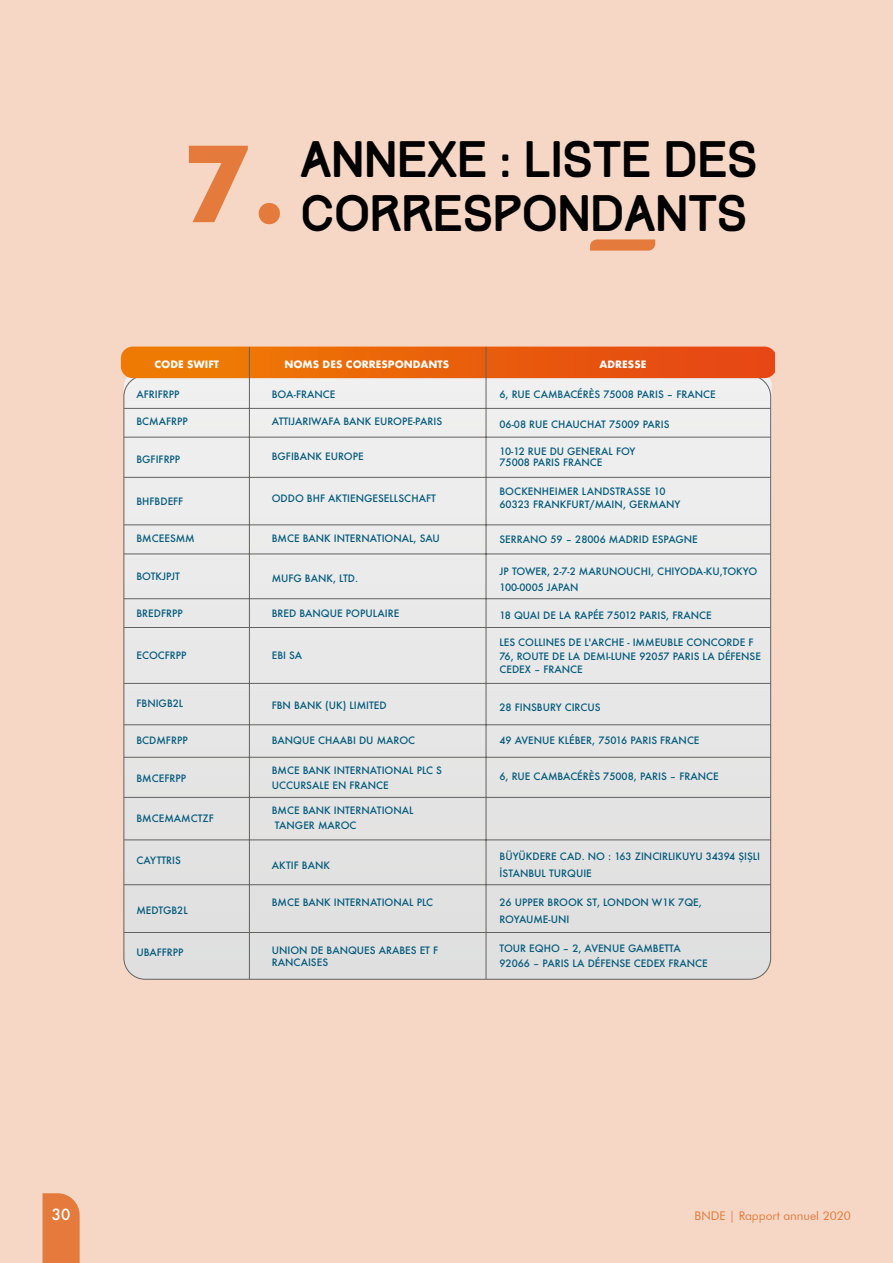
<style>
.page{position:relative;width:893px;height:1263px;background:#f6d7c5}
.page>*{position:absolute;margin:0;border:0;box-sizing:border-box;transform-origin:0 0}
.t1{font:700 108px "Futura BT";color:#e47b3d}
.t2{font:45px "Track";color:#000}
.t3{font:500 15px "Futura";color:#fff}
.t4{font:12px "Futura BT";color:#e47b3d}
.t5{font:500 9.9px/15px "Futura";color:#025a7b}
.t6{font:700 9.9px "Futura";color:#fff}
</style>
<div class="page">
<svg style="left:590px;top:239px;width:65px;height:12px"></svg>
<svg style="left:124px;top:378px;width:648px;height:602px;background:#e6e6e5"></svg>
<svg style="left:121px;top:347px;width:654px;height:31px;background:#e9610c"></svg>
<hr style="left:249px;top:347px;width:1px;height:632px;background:#626260">
<hr style="left:486px;top:347px;width:1px;height:632px;background:#626260">
<hr style="left:124px;top:408px;width:647px;height:1px;background:#626260">
<hr style="left:124px;top:477px;width:647px;height:1px;background:#626260">
<hr style="left:124px;top:524px;width:647px;height:1px;background:#626260">
<hr style="left:124px;top:437px;width:647px;height:1px;background:#626260">
<hr style="left:124px;top:554px;width:647px;height:1px;background:#626260">
<hr style="left:124px;top:627px;width:647px;height:1px;background:#626260">
<hr style="left:124px;top:683px;width:647px;height:1px;background:#626260">
<hr style="left:124px;top:598px;width:647px;height:1px;background:#626260">
<hr style="left:124px;top:757px;width:647px;height:1px;background:#626260">
<hr style="left:124px;top:724px;width:647px;height:1px;background:#626260">
<hr style="left:124px;top:797px;width:647px;height:1px;background:#626260">
<hr style="left:124px;top:839px;width:647px;height:1px;background:#626260">
<hr style="left:124px;top:884px;width:647px;height:1px;background:#626260">
<hr style="left:124px;top:932px;width:647px;height:1px;background:#626260">
<svg style="left:43px;top:1193px;width:37px;height:70px;background:#e47f44"></svg>
<h1 class="t1" style="left:182px;top:118px;width:105px">7.</h1>
<h2 class="t2" style="left:300px;top:131px;width:459px">ANNEXE : LISTE DES</h2>
<h2 class="t2" style="left:300px;top:185px;width:448px">CORRESPONDANTS</h2>
<p class="t6" style="left:154px;top:358px;width:66px">CODE SWIFT</p>
<p class="t6" style="left:284px;top:358px;width:166px">NOMS DES CORRESPONDANTS</p>
<p class="t6" style="left:599px;top:358px;width:48px">ADRESSE</p>
<p class="t5" style="left:136px;top:386px;width:45px">AFRIFRPP</p>
<p class="t5" style="left:136px;top:414px;width:53px">BCMAFRPP</p>
<p class="t5" style="left:136px;top:451px;width:45px">BGFIFRPP</p>
<p class="t5" style="left:136px;top:494px;width:48px">BHFBDEFF</p>
<p class="t5" style="left:136px;top:531px;width:60px">BMCEESMM</p>
<p class="t5" style="left:136px;top:568px;width:45px">BOTKJPJT</p>
<p class="t5" style="left:136px;top:606px;width:48px">BREDFRPP</p>
<p class="t5" style="left:136px;top:648px;width:52px">ECOCFRPP</p>
<p class="t5" style="left:136px;top:695px;width:48px">FBNIGB2L</p>
<p class="t5" style="left:136px;top:733px;width:53px">BCDMFRPP</p>
<p class="t5" style="left:136px;top:770px;width:51px">BMCEFRPP</p>
<p class="t5" style="left:136px;top:810px;width:79px">BMCEMAMCTZF</p>
<p class="t5" style="left:136px;top:852px;width:46px">CAYTTRIS</p>
<p class="t5" style="left:136px;top:902px;width:53px">MEDTGB2L</p>
<p class="t5" style="left:136px;top:945px;width:49px">UBAFFRPP</p>
<p class="t5" style="left:272px;top:386px;width:65px">BOA-FRANCE</p>
<p class="t5" style="left:272px;top:414px;width:172px">ATTIJARIWAFA BANK EUROPE-PARIS</p>
<p class="t5" style="left:272px;top:449px;width:93px">BGFIBANK EUROPE</p>
<p class="t5" style="left:272px;top:491px;width:166px">ODDO BHF AKTIENGESELLSCHAFT</p>
<p class="t5" style="left:272px;top:531px;width:170px">BMCE BANK INTERNATIONAL, SAU</p>
<p class="t5" style="left:272px;top:571px;width:88px">MUFG BANK, LTD.</p>
<p class="t5" style="left:272px;top:606px;width:129px">BRED BANQUE POPULAIRE</p>
<p class="t5" style="left:272px;top:648px;width:32px">EBI SA</p>
<p class="t5" style="left:272px;top:698px;width:117px">FBN BANK (UK) LIMITED</p>
<p class="t5" style="left:272px;top:733px;width:145px">BANQUE CHAABI DU MAROC</p>
<p class="t5" style="left:272px;top:763px;width:172px">BMCE BANK INTERNATIONAL PLC S<br>UCCURSALE EN FRANCE</p>
<p class="t5" style="left:275px;top:803px;width:140px;text-indent:-3px">BMCE BANK INTERNATIONAL<br>TANGER MAROC</p>
<p class="t5" style="left:272px;top:857px;width:60px">AKTIF BANK</p>
<p class="t5" style="left:272px;top:895px;width:163px">BMCE BANK INTERNATIONAL PLC</p>
<p class="t5" style="left:272px;top:943px;width:168px;line-height:12.5px">UNION DE BANQUES ARABES ET F<br>RANCAISES</p>
<p class="t5" style="left:499px;top:386px;width:218px">6, RUE CAMBACÉRÈS 75008 PARIS – FRANCE</p>
<p class="t5" style="left:499px;top:416px;width:172px">06-08 RUE CHAUCHAT 75009 PARIS</p>
<p class="t5" style="left:499px;top:445px;width:137px;line-height:11.9px">10-12 RUE DU GENERAL FOY<br>75008 PARIS FRANCE</p>
<p class="t5" style="left:499px;top:484px;width:182px;line-height:13.5px">BOCKENHEIMER LANDSTRASSE 10<br>60323 FRANKFURT/MAIN, GERMANY</p>
<p class="t5" style="left:499px;top:532px;width:200px">SERRANO 59 – 28006 MADRID ESPAGNE</p>
<p class="t5" style="left:499px;top:562px;width:259px;line-height:16.5px">JP TOWER, 2-7-2 MARUNOUCHI, CHIYODA-KU,TOKYO<br>100-0005 JAPAN</p>
<p class="t5" style="left:499px;top:608px;width:214px">18 QUAI DE LA RAPÉE 75012 PARIS, FRANCE</p>
<p class="t5" style="left:499px;top:636px;width:263px;line-height:13.5px">LES COLLINES DE L'ARCHE - IMMEUBLE CONCORDE F<br>76, ROUTE DE LA DEMI-LUNE 92057 PARIS LA DÉFENSE<br>CEDEX – FRANCE</p>
<p class="t5" style="left:499px;top:700px;width:103px">28 FINSBURY CIRCUS</p>
<p class="t5" style="left:499px;top:733px;width:202px">49 AVENUE KLÉBER, 75016 PARIS FRANCE</p>
<p class="t5" style="left:499px;top:768px;width:221px">6, RUE CAMBACÉRÈS 75008, PARIS – FRANCE</p>
<p class="t5" style="left:499px;top:848px;width:262px;line-height:16.6px">BÜYÜKDERE CAD. NO : 163 ZINCIRLIKUYU 34394 ŞIŞLI<br>İSTANBUL TURQUIE</p>
<p class="t5" style="left:499px;top:894px;width:204px;line-height:16.6px">26 UPPER BROOK ST, LONDON W1K 7QE,<br>ROYAUME-UNI</p>
<p class="t5" style="left:499px;top:941px;width:210px">TOUR EQHO – 2, AVENUE GAMBETTA<br>92066 – PARIS LA DÉFENSE CEDEX FRANCE</p>
<h3 class="t3" style="left:52px;top:1204px;width:20px">30</h3>
<p class="t4" style="left:695px;top:1209px;width:158px">BNDE | Rapport annuel 2020</p>
</div>
